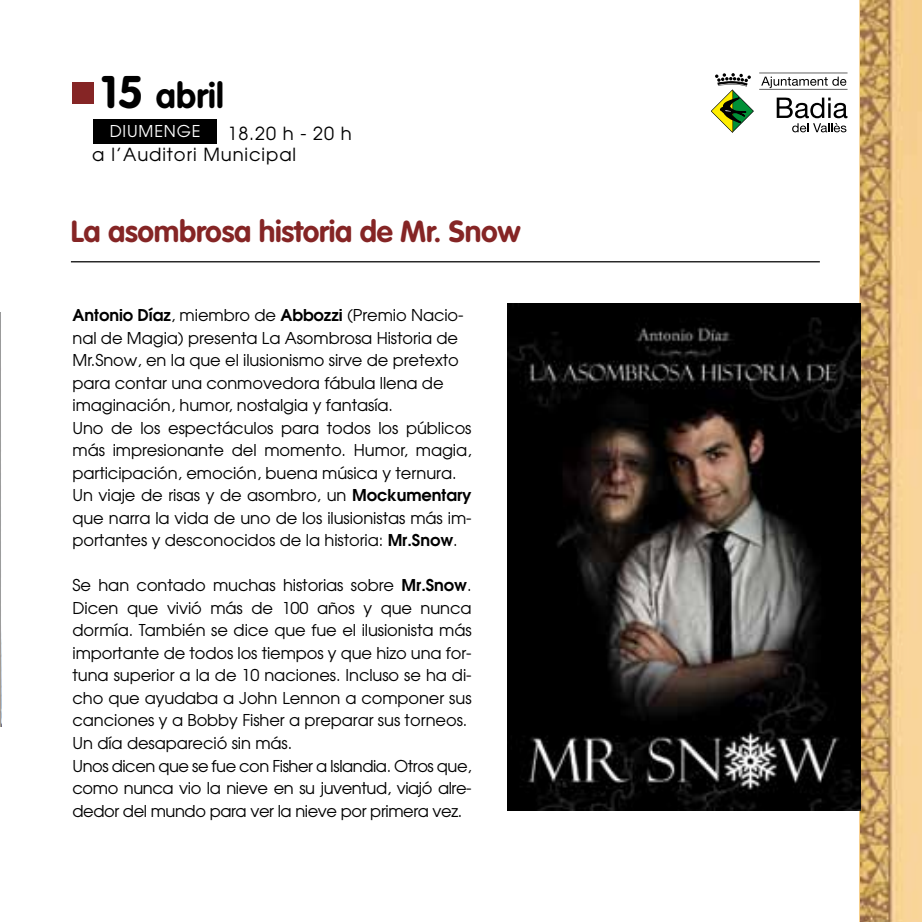
<style>
.page{position:relative;width:922px;height:922px;background:#fff}
.page>*{position:absolute;margin:0;border:0;box-sizing:border-box;transform-origin:0 0}
.t1{font:700 35px "VAG Rounded";letter-spacing:.005em;color:#000}
.t2{font:700 30px "VAG Rounded";letter-spacing:-.01em;color:#852525}
.t3{font:18px "Avant Garde";letter-spacing:.05em;color:#000}
.t4{font:16.25px/22.5px "Avant Garde";letter-spacing:-.005em;color:#000}
.t5{font:16.25px "Avant Garde";letter-spacing:.05em;color:#fff}
.s1{font-size:45px}
.s2{font-weight:600}
</style>
<div class="page">
<img style="left:860px;top:0;width:61px;height:921px">
<img style="left:0;top:312px;width:2px;height:414px">
<img style="left:507px;top:303px;width:353px;height:507px">
<div style="left:72px;top:82px;width:22px;height:22px;background:#852525"></div>
<div style="left:94px;top:119px;width:123px;height:24px;background:#000"></div>
<hr style="left:71px;top:261px;width:748px;height:1px;background:#000">
<svg style="left:711px;top:73px;width:136px;height:60px"></svg>
<h1 class="t1" style="left:101px;top:75px;width:124px"><span class="s1">15</span> abril</h1>
<p class="t5" style="left:110px;top:121px;width:92px">DIUMENGE</p>
<p class="t3" style="left:227px;top:122px;width:126px">18.20 h - 20 h</p>
<p class="t3" style="left:92px;top:143px;width:205px">a l’Auditori Municipal</p>
<h2 class="t2" style="left:71px;top:213px;width:451px">La asombrosa historia de Mr. Snow</h2>
<p class="t4" style="left:72px;top:303px;width:400px"><span class="s2">Antonio Díaz</span>, miembro de <span class="s2">Abbozzi</span> (Premio Nacio&shy;nal de Magia) presenta La Asombrosa Historia de Mr.Snow, en la que el ilusionismo sirve de pretexto para contar una conmovedora fábula llena de imaginación, humor, nostalgia y fantasía.<br>Uno de los espectáculos para todos los públicos más impresionante del momento. Humor, magia, participación, emoción, buena música y ternura.<br>Un viaje de risas y de asombro, un <span class="s2">Mockumentary </span>que narra la vida de uno de los ilusionistas más im&shy;portantes y desconocidos de la historia: <span class="s2">Mr.Snow</span>.</p>
<p class="t4" style="left:72px;top:573px;width:400px">Se han contado muchas historias sobre <span class="s2">Mr.Snow</span>.<br>Dicen que vivió más de 100 años y que nunca dormía. También se dice que fue el ilusionista más importante de todos los tiempos y que hizo una for&shy;tuna superior a la de 10 naciones. Incluso se ha di&shy;cho que ayudaba a John Lennon a componer sus canciones y a Bobby Fisher a preparar sus torneos.<br>Un día desapareció sin más.<br>Unos dicen que se fue con Fisher a Islandia. Otros que, como nunca vio la nieve en su juventud, viajó alre&shy;dedor del mundo para ver la nieve por primera vez.</p>
</div>
